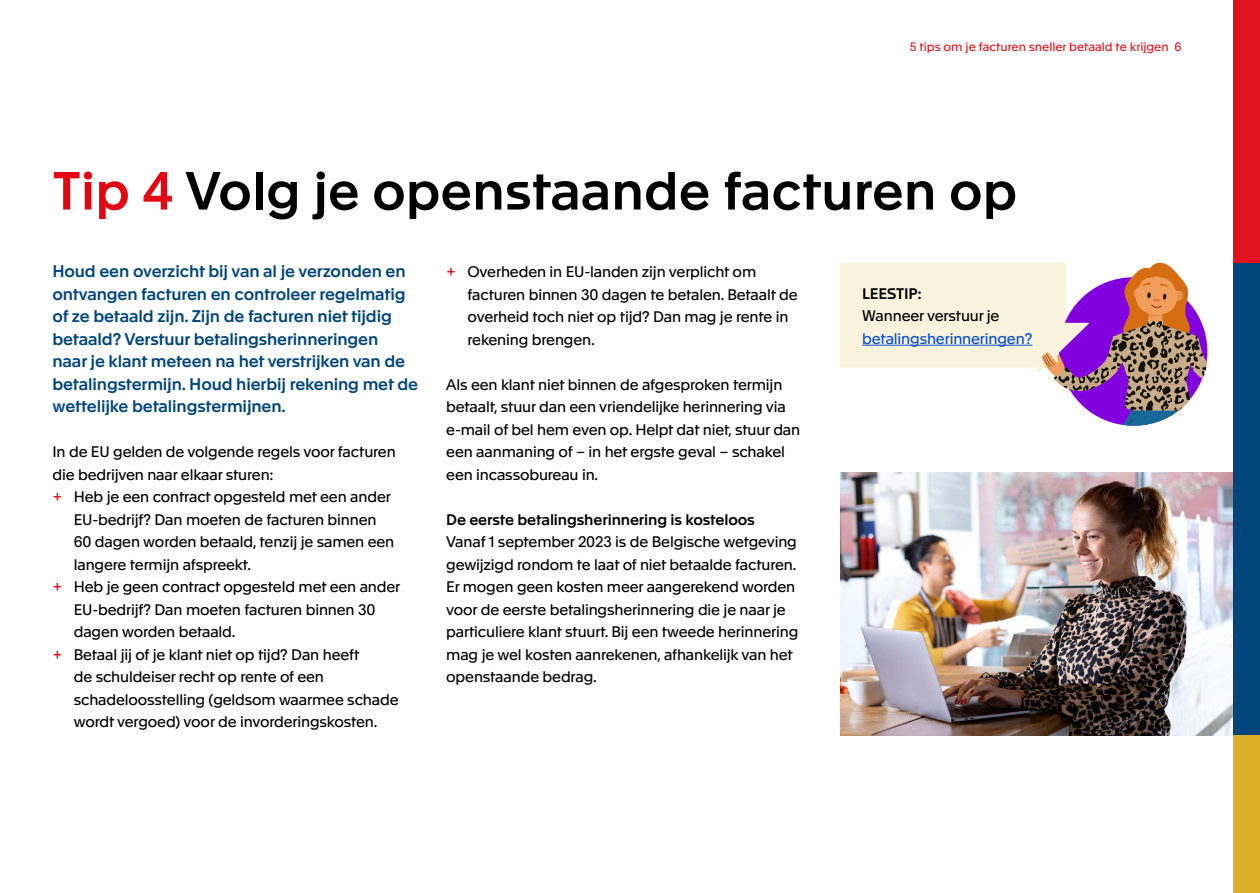
<style>
.page{position:relative;width:1260px;height:893px;background:#fff}
.page>*{position:absolute;margin:0;border:0;box-sizing:border-box;transform-origin:0 0}
.t1{font:500 52.5px "Apax";color:#000}
.t2{font:500 16.5px/22.5px "Apax";letter-spacing:-.01em;color:#00467b}
.t3{font:15px/22.5px "Apax";letter-spacing:-.01em;color:#000}
.t4{font:500 15px "Apax";letter-spacing:-.01em;color:#000}
.t5{font:15px "Apax";letter-spacing:-.01em;color:#0650d0}
.t6{font:12px "Apax";color:#e1141d}
.s1{color:#e30613}
.s2{font-size:16.5px;color:#e1141d}
</style>
<div class="page">
<div style="left:1233px;top:0;width:27px;height:262px;background:#e1141d"></div>
<div style="left:1233px;top:262px;width:27px;height:473px;background:#00467b"></div>
<div style="left:1233px;top:735px;width:27px;height:157px;background:#dbae29"></div>
<img style="left:840px;top:472px;width:393px;height:263px">
<svg style="left:840px;top:262px;width:367px;height:163px"></svg>
<hr style="left:862px;top:345px;width:170px;height:1px;background:#0650d0">
<p class="t6" style="left:910px;top:38px;width:273px">5 tips om je facturen sneller betaald te krijgen 6</p>
<h1 class="t1" style="left:52px;top:153px;width:966px"><span class="s1">Tip 4</span> Volg je openstaande facturen op</h1>
<p class="t2" style="left:52px;top:259px;width:367px">Houd een overzicht bij van al je verzonden en ontvangen facturen en controleer regelmatig of ze betaald zijn. Zijn de facturen niet tijdig betaald? Verstuur betalingsherinneringen<br>naar je klant meteen na het verstrijken van de betalingstermijn. Houd hierbij rekening met de wettelijke betalingstermijnen.</p>
<p class="t3" style="left:52px;top:439px;width:345px">In de EU gelden de volgende regels voor facturen</p>
<p class="t3" style="left:52px;top:462px;width:223px">die bedrijven naar elkaar sturen:</p>
<p class="t3" style="left:52px;top:484px;width:340px"><span class="s2">+</span> Heb je een contract opgesteld met een ander</p>
<p class="t3" style="left:74px;top:507px;width:304px">EU-bedrijf? Dan moeten de facturen binnen</p>
<p class="t3" style="left:74px;top:529px;width:322px">60 dagen worden betaald, tenzij je samen een</p>
<p class="t3" style="left:74px;top:552px;width:179px">langere termijn afspreekt.</p>
<p class="t3" style="left:52px;top:574px;width:349px"><span class="s2">+</span> Heb je geen contract opgesteld met een ander</p>
<p class="t3" style="left:74px;top:597px;width:303px">EU-bedrijf? Dan moeten facturen binnen 30</p>
<p class="t3" style="left:74px;top:619px;width:163px">dagen worden betaald.</p>
<p class="t3" style="left:52px;top:642px;width:308px"><span class="s2">+</span> Betaal jij of je klant niet op tijd? Dan heeft</p>
<p class="t3" style="left:74px;top:664px;width:252px">de schuldeiser recht op rente of een</p>
<p class="t3" style="left:74px;top:687px;width:326px">schadeloosstelling (geldsom waarmee schade</p>
<p class="t3" style="left:74px;top:709px;width:305px">wordt vergoed) voor de invorderingskosten.</p>
<p class="t3" style="left:468px;top:259px;width:332px;text-indent:-21px"><span class="s2">+</span> Overheden in EU-landen zijn verplicht om facturen binnen 30 dagen te betalen. Betaalt de overheid toch niet op tijd? Dan mag je rente in rekening brengen.</p>
<p class="t3" style="left:446px;top:372px;width:356px">Als een klant niet binnen de afgesproken termijn betaalt, stuur dan een vriendelijke herinnering via e-mail of bel hem even op. Helpt dat niet, stuur dan een aanmaning of – in het ergste geval – schakel een incassobureau in.</p>
<p class="t4" style="left:446px;top:508px;width:310px">De eerste betalingsherinnering is kosteloos</p>
<p class="t3" style="left:446px;top:529px;width:354px">Vanaf 1 september 2023 is de Belgische wetgeving gewijzigd rondom te laat of niet betaalde facturen.<br>Er mogen geen kosten meer aangerekend worden voor de eerste betalingsherinnering die je naar je particuliere klant stuurt. Bij een tweede herinnering mag je wel kosten aanrekenen, afhankelijk van het openstaande bedrag.</p>
<p class="t4" style="left:862px;top:282px;width:61px">LEESTIP:</p>
<p class="t3" style="left:862px;top:304px;width:139px">Wanneer verstuur je</p>
<p class="t5" style="left:862px;top:328px;width:171px">betalingsherinneringen?</p>
</div>
